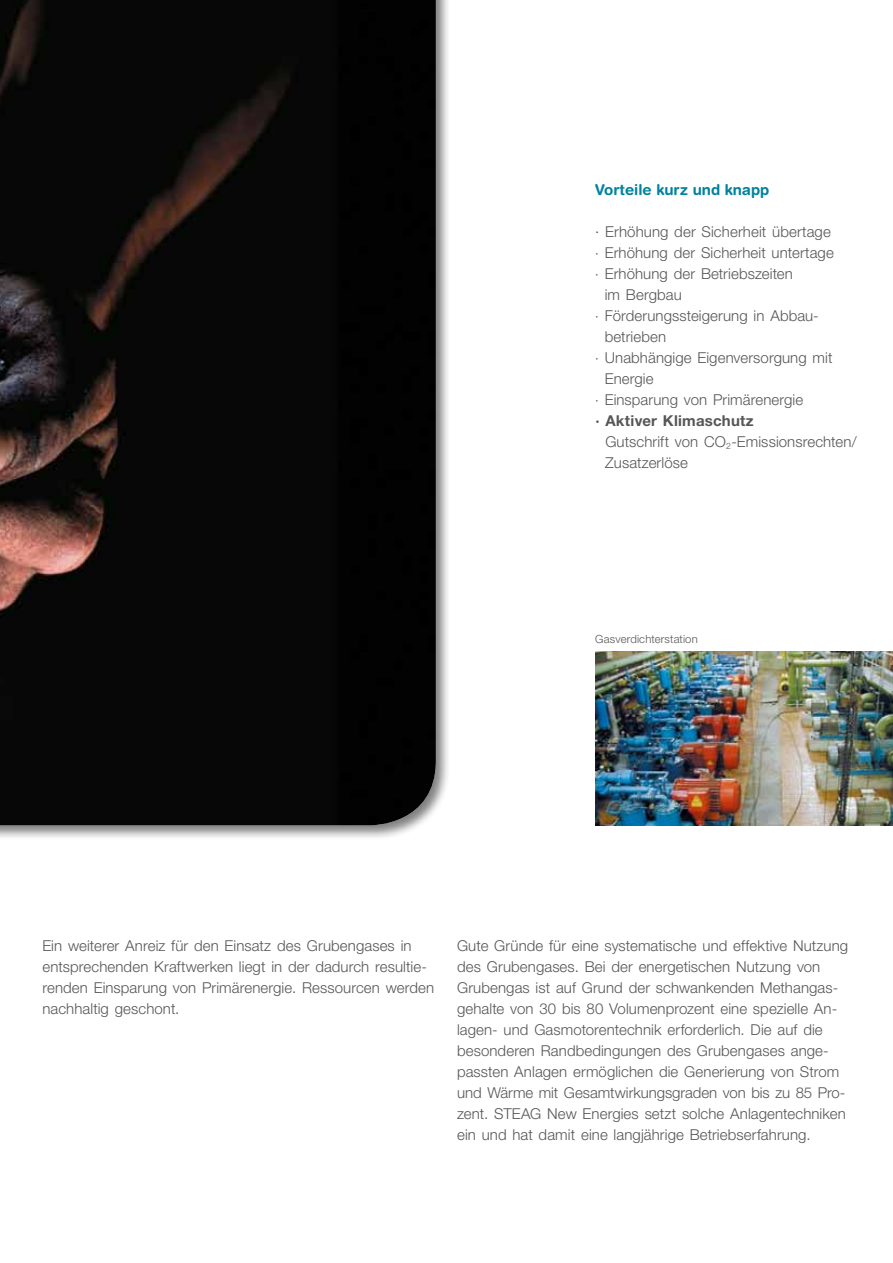
<style>
.page{position:relative;width:893px;height:1263px;background:#fff}
.page>*{position:absolute;margin:0;border:0;box-sizing:border-box;transform-origin:0 0}
.t1{font:300 15px/21px "Helvetica Neue LT";letter-spacing:.005em;color:#565655}
.t2{font:700 15px "Helvetica Rounded LT";color:#00839d}
.t3{font:700 15px "Helvetica Neue LT";letter-spacing:.015em;color:#565655}
.t4{font:300 11.25px "Helvetica Neue LT";letter-spacing:.015em;color:#565655}
.s1{font-size:13.2px}
</style>
<div class="page">
<div style="left:0;top:0;width:450px;height:840px;background:#000;opacity:.5"></div>
<img style="left:0;top:0;width:436px;height:825px">
<img style="left:595px;top:651px;width:298px;height:174px">
<p class="t2" style="left:595px;top:181px;width:176px">Vorteile kurz und knapp</p>
<p class="t1" style="left:595px;top:221px;width:237px">· Erhöhung der Sicherheit übertage</p>
<p class="t1" style="left:595px;top:242px;width:240px"><span class="s1">·</span> Erhöhung der Sicherheit untertage</p>
<p class="t1" style="left:595px;top:263px;width:199px"><span class="s1">·</span> Erhöhung der Betriebszeiten</p>
<p class="t1" style="left:605px;top:284px;width:78px">im Bergbau</p>
<p class="t1" style="left:595px;top:305px;width:223px"><span class="s1">·</span> Förderungssteigerung in Abbau-</p>
<p class="t1" style="left:605px;top:326px;width:63px">betrieben</p>
<p class="t1" style="left:595px;top:347px;width:239px"><span class="s1">·</span> Unabhängige Eigenversorgung mit</p>
<p class="t1" style="left:605px;top:368px;width:50px">Energie</p>
<p class="t1" style="left:595px;top:389px;width:209px"><span class="s1">·</span> Einsparung von Primärenergie</p>
<p class="t3" style="left:595px;top:412px;width:160px">· Aktiver Klimaschutz</p>
<p class="t1" style="left:605px;top:431px;width:253px">Gutschrift von CO<sub>2</sub>-Emissionsrechten/</p>
<p class="t1" style="left:605px;top:452px;width:84px">Zusatzerlöse</p>
<p class="t4" style="left:595px;top:632px;width:104px">Gasverdichterstation</p>
<p class="t1" style="left:42px;top:935px;width:393px">Ein weiterer Anreiz für den Einsatz des Grubengases in entsprechenden Kraftwerken liegt in der dadurch resultie&shy;renden Einsparung von Primärenergie. Ressourcen werden nachhaltig geschont.</p>
<p class="t1" style="left:457px;top:935px;width:393px">Gute Gründe für eine systematische und effektive Nutzung des Grubengases. Bei der energetischen Nutzung von Grubengas ist auf Grund der schwankenden Methangas&shy;gehalte von 30 bis 80 Volumenprozent eine spezielle An&shy;lagen- und Gasmotorentechnik erforderlich. Die auf die besonderen Randbedingungen des Grubengases ange&shy;passten Anlagen ermöglichen die Generierung von Strom und Wärme mit Gesamtwirkungsgraden von bis zu 85 Pro&shy;zent. STEAG New Energies setzt solche Anlagentechniken ein und hat damit eine langjährige Betriebserfahrung.</p>
</div>
